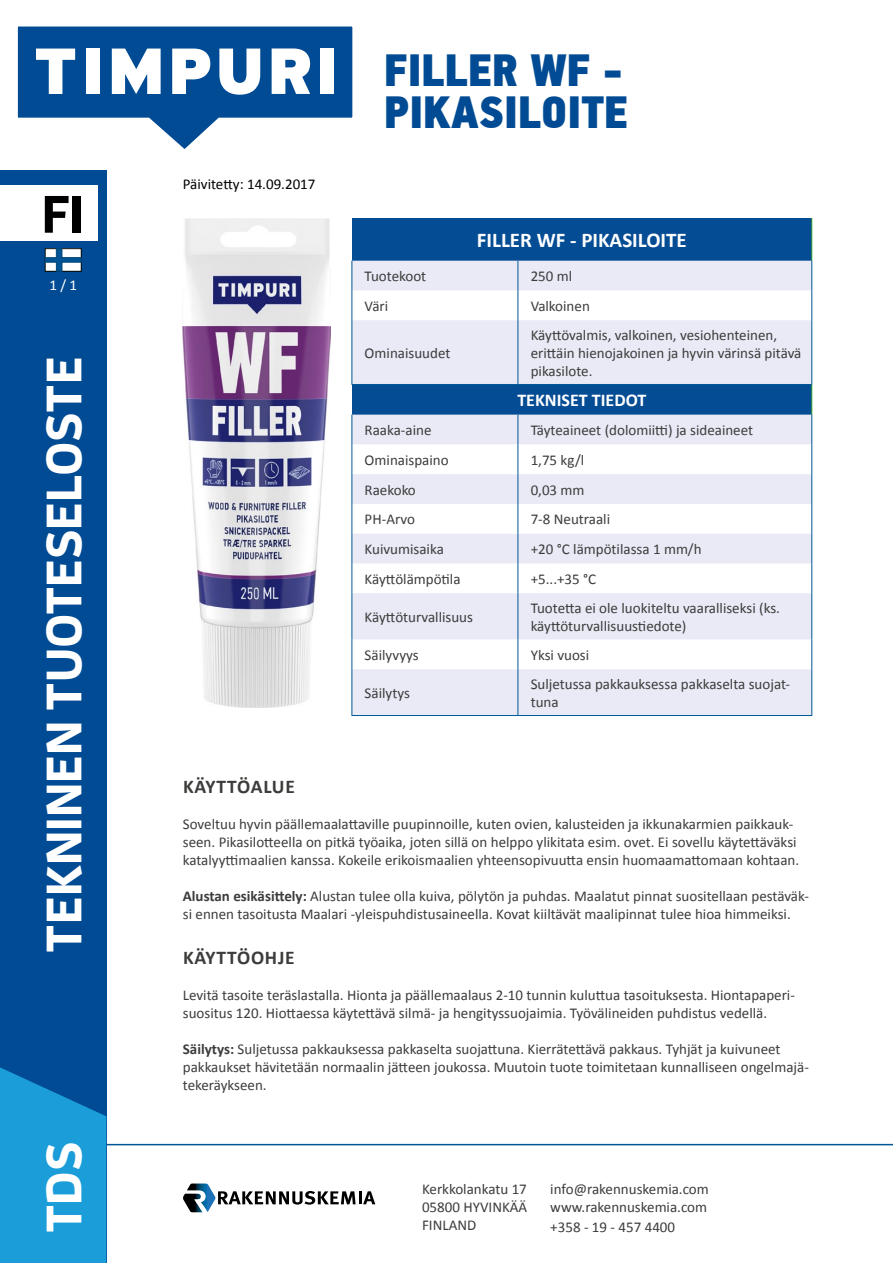
<style>
.page{position:relative;width:893px;height:1263px;background:#fff}
.page>*{position:absolute;margin:0;border:0;box-sizing:border-box;transform-origin:0 0}
.t1{font:700 52.5px "Enzo OT";color:#000}
.t2{font:700 49.5px "Enzo OT";color:#fff}
.technical_data_parag{font:45px/42px "PF Din Text Cond Pro X Black";color:#004b93}
.t3{font:700 21px "Calibri";color:#fff}
.technical_data_parag-2{font:700 19.5px "Calibri";letter-spacing:.04em;color:#3c3c3b}
.t4{font:700 18px "Calibri";color:#fff}
.technical_data_parag-3{font:15px/18px "Calibri";color:#3c3c3b}
.technical_data_parag-4{font:15px "Calibri";color:#000}
.technical_data_parag-5{font:15px "Calibri";color:#fff}
.s1{font-weight:700}
</style>
<div class="page">
<div style="left:0;top:170px;width:106px;height:1093px;background:#004b93"></div>
<svg style="left:0;top:1067px;width:106px;height:196px;background:#1792d0"></svg>
<hr style="left:106px;top:1144px;width:787px;height:1px;background:#005795">
<div style="left:0;top:186px;width:98px;height:55px;background:#fff"></div>
<svg style="left:183px;top:1183px;width:192px;height:29px"></svg>
<svg style="left:17px;top:26px;width:336px;height:123px"></svg>
<svg style="left:45px;top:248px;width:36px;height:23px"></svg>
<div style="left:352px;top:385px;width:460px;height:30px;background:#044c94"></div>
<svg style="left:352px;top:415px;width:459px;height:300px;fill:#e9eaf6"></svg>
<hr style="left:811px;top:385px;width:1px;height:30px;background:#3fa535">
<svg style="left:351px;top:415px;width:1px;height:29px"></svg>
<svg style="left:518px;top:415px;width:1px;height:29px"></svg>
<svg style="left:811px;top:415px;width:1px;height:29px"></svg>
<hr style="left:351px;top:444px;width:1px;height:30px;background:#005795">
<hr style="left:518px;top:444px;width:1px;height:30px;background:#005795">
<hr style="left:811px;top:444px;width:1px;height:30px;background:#005795">
<hr style="left:351px;top:474px;width:1px;height:30px;background:#005795">
<hr style="left:518px;top:474px;width:1px;height:30px;background:#005795">
<hr style="left:811px;top:474px;width:1px;height:30px;background:#005795">
<hr style="left:351px;top:504px;width:1px;height:30px;background:#005795">
<hr style="left:518px;top:504px;width:1px;height:30px;background:#005795">
<hr style="left:811px;top:504px;width:1px;height:30px;background:#005795">
<hr style="left:351px;top:593px;width:1px;height:46px;background:#005795">
<hr style="left:518px;top:593px;width:1px;height:46px;background:#005795">
<hr style="left:811px;top:593px;width:1px;height:46px;background:#005795">
<hr style="left:351px;top:639px;width:1px;height:30px;background:#005795">
<hr style="left:518px;top:639px;width:1px;height:30px;background:#005795">
<hr style="left:811px;top:639px;width:1px;height:30px;background:#005795">
<hr style="left:351px;top:669px;width:1px;height:46px;background:#005795">
<hr style="left:518px;top:669px;width:1px;height:46px;background:#005795">
<hr style="left:811px;top:669px;width:1px;height:46px;background:#005795">
<hr style="left:351px;top:715px;width:167px;height:1px;background:#005795">
<hr style="left:518px;top:715px;width:294px;height:1px;background:#005795">
<svg style="left:351px;top:534px;width:1px;height:29px"></svg>
<svg style="left:811px;top:534px;width:1px;height:29px"></svg>
<hr style="left:351px;top:563px;width:1px;height:30px;background:#005795">
<hr style="left:811px;top:563px;width:1px;height:30px;background:#005795">
<svg style="left:518px;top:534px;width:1px;height:29px"></svg>
<hr style="left:518px;top:563px;width:1px;height:30px;background:#005795">
<div style="left:352px;top:218px;width:460px;height:43px;background:#044c94"></div>
<svg style="left:352px;top:261px;width:459px;height:123px;fill:#e9eaf6"></svg>
<hr style="left:811px;top:218px;width:1px;height:43px;background:#3fa535">
<svg style="left:351px;top:261px;width:1px;height:29px"></svg>
<svg style="left:518px;top:261px;width:1px;height:29px"></svg>
<svg style="left:811px;top:261px;width:1px;height:29px"></svg>
<hr style="left:351px;top:290px;width:1px;height:30px;background:#005795">
<hr style="left:518px;top:290px;width:1px;height:30px;background:#005795">
<hr style="left:811px;top:290px;width:1px;height:30px;background:#005795">
<hr style="left:351px;top:320px;width:1px;height:64px;background:#005795">
<hr style="left:518px;top:320px;width:1px;height:64px;background:#005795">
<hr style="left:811px;top:320px;width:1px;height:64px;background:#005795">
<hr style="left:351px;top:384px;width:167px;height:1px;background:#005795">
<hr style="left:518px;top:384px;width:294px;height:1px;background:#005795">
<img style="left:183px;top:218px;width:147px;height:490px">
<h1 class="t1" style="left:42px;top:181px;width:44px">FI</h1>
<p class="technical_data_parag-5" style="left:49px;top:276px;width:29px">1 / 1</p>
<h2 class="t2" style="left:33px;top:952px;width:597px;rotate:-90deg">TEKNINEN TUOTESELOSTE</h2>
<h2 class="t2" style="left:33px;top:1233px;width:93px;rotate:-90deg">TDS</h2>
<p class="technical_data_parag-4" style="left:183px;top:174px;width:134px">Päivitetty: 14.09.2017</p>
<p class="technical_data_parag" style="left:384px;top:51px;width:246px">FILLER WF -<br>PIKASILOITE</p>
<p class="t3" style="left:477px;top:227px;width:211px">FILLER WF - PIKASILOITE</p>
<p class="technical_data_parag-3" style="left:365px;top:267px;width:63px">Tuotekoot</p>
<p class="technical_data_parag-3" style="left:531px;top:267px;width:43px">250 ml</p>
<p class="technical_data_parag-3" style="left:365px;top:297px;width:25px">Väri</p>
<p class="technical_data_parag-3" style="left:531px;top:297px;width:61px">Valkoinen</p>
<p class="technical_data_parag-3" style="left:365px;top:344px;width:87px">Ominaisuudet</p>
<p class="technical_data_parag-3" style="left:531px;top:326px;width:272px">Käyttövalmis, valkoinen, vesiohenteinen, erittäin hienojakoinen ja hyvin värinsä pitävä pikasilote.</p>
<p class="t4" style="left:517px;top:389px;width:130px">TEKNISET TIEDOT</p>
<p class="technical_data_parag-3" style="left:365px;top:421px;width:68px">Raaka-aine</p>
<p class="technical_data_parag-3" style="left:531px;top:421px;width:224px">Täyteaineet (dolomiitti) ja sideaineet</p>
<p class="technical_data_parag-3" style="left:365px;top:451px;width:85px">Ominaispaino</p>
<p class="technical_data_parag-3" style="left:531px;top:451px;width:55px">1,75 kg/l</p>
<p class="technical_data_parag-3" style="left:365px;top:481px;width:53px">Raekoko</p>
<p class="technical_data_parag-3" style="left:531px;top:481px;width:55px">0,03 mm</p>
<p class="technical_data_parag-3" style="left:365px;top:510px;width:52px">PH-Arvo</p>
<p class="technical_data_parag-3" style="left:531px;top:510px;width:81px">7-8 Neutraali</p>
<p class="technical_data_parag-3" style="left:365px;top:540px;width:81px">Kuivumisaika</p>
<p class="technical_data_parag-3" style="left:531px;top:540px;width:172px">+20 °C lämpötilassa 1 mm/h</p>
<p class="technical_data_parag-3" style="left:365px;top:570px;width:97px">Käyttölämpötila</p>
<p class="technical_data_parag-3" style="left:531px;top:570px;width:67px">+5...+35 °C</p>
<p class="technical_data_parag-3" style="left:365px;top:608px;width:110px">Käyttöturvallisuus</p>
<p class="technical_data_parag-3" style="left:531px;top:599px;width:251px">Tuotetta ei ole luokiteltu vaaralliseksi (ks. käyttöturvallisuustiedote)</p>
<p class="technical_data_parag-3" style="left:365px;top:646px;width:56px">Säilyvyys</p>
<p class="technical_data_parag-3" style="left:531px;top:646px;width:60px">Yksi vuosi</p>
<p class="technical_data_parag-3" style="left:365px;top:684px;width:47px">Säilytys</p>
<p class="technical_data_parag-3" style="left:531px;top:675px;width:261px">Suljetussa pakkauksessa pakkaselta suojat&shy;tuna</p>
<p class="technical_data_parag-2" style="left:183px;top:774px;width:113px">KÄYTTÖALUE</p>
<p class="technical_data_parag-3" style="left:183px;top:815px;width:618px">Soveltuu hyvin päällemaalattaville puupinnoille, kuten ovien, kalusteiden ja ikkunakarmien paikkauk&shy;seen. Pikasilotteella on pitkä työaika, joten sillä on helppo ylikitata esim. ovet. Ei sovellu käytettäväksi katalyyttimaalien kanssa. Kokeile erikoismaalien yhteensopivuutta ensin huomaamattomaan kohtaan.</p>
<p class="technical_data_parag-3" style="left:183px;top:887px;width:628px"><span class="s1">Alustan esikäsittely:</span> Alustan tulee olla kuiva, pölytön ja puhdas. Maalatut pinnat suositellaan pestäväk&shy;si ennen tasoitusta Maalari -yleispuhdistusaineella. Kovat kiiltävät maalipinnat tulee hioa himmeiksi.</p>
<p class="technical_data_parag-2" style="left:183px;top:945px;width:113px">KÄYTTÖOHJE</p>
<p class="technical_data_parag-3" style="left:183px;top:986px;width:614px">Levitä tasoite teräslastalla. Hionta ja päällemaalaus 2-10 tunnin kuluttua tasoituksesta. Hiontapaperi&shy;suositus 120. Hiottaessa käytettävä silmä- ja hengityssuojaimia. Työvälineiden puhdistus vedellä.</p>
<p class="technical_data_parag-3" style="left:183px;top:1040px;width:628px"><span class="s1">Säilytys:</span> Suljetussa pakkauksessa pakkaselta suojattuna. Kierrätettävä pakkaus. Tyhjät ja kuivuneet pakkaukset hävitetään normaalin jätteen joukossa. Muutoin tuote toimitetaan kunnalliseen ongelmajä&shy;tekeräykseen.</p>
<p class="technical_data_parag-3" style="left:422px;top:1180px;width:107px;text-align:justify">Kerkkolankatu 17<br>05800 HYVINKÄÄ FINLAND</p>
<p class="technical_data_parag-3" style="left:550px;top:1180px;width:160px;line-height:18.6px;text-align:justify">info@rakennuskemia.com www.rakennuskemia.com +358 - 19 - 457 4400</p>
</div>
